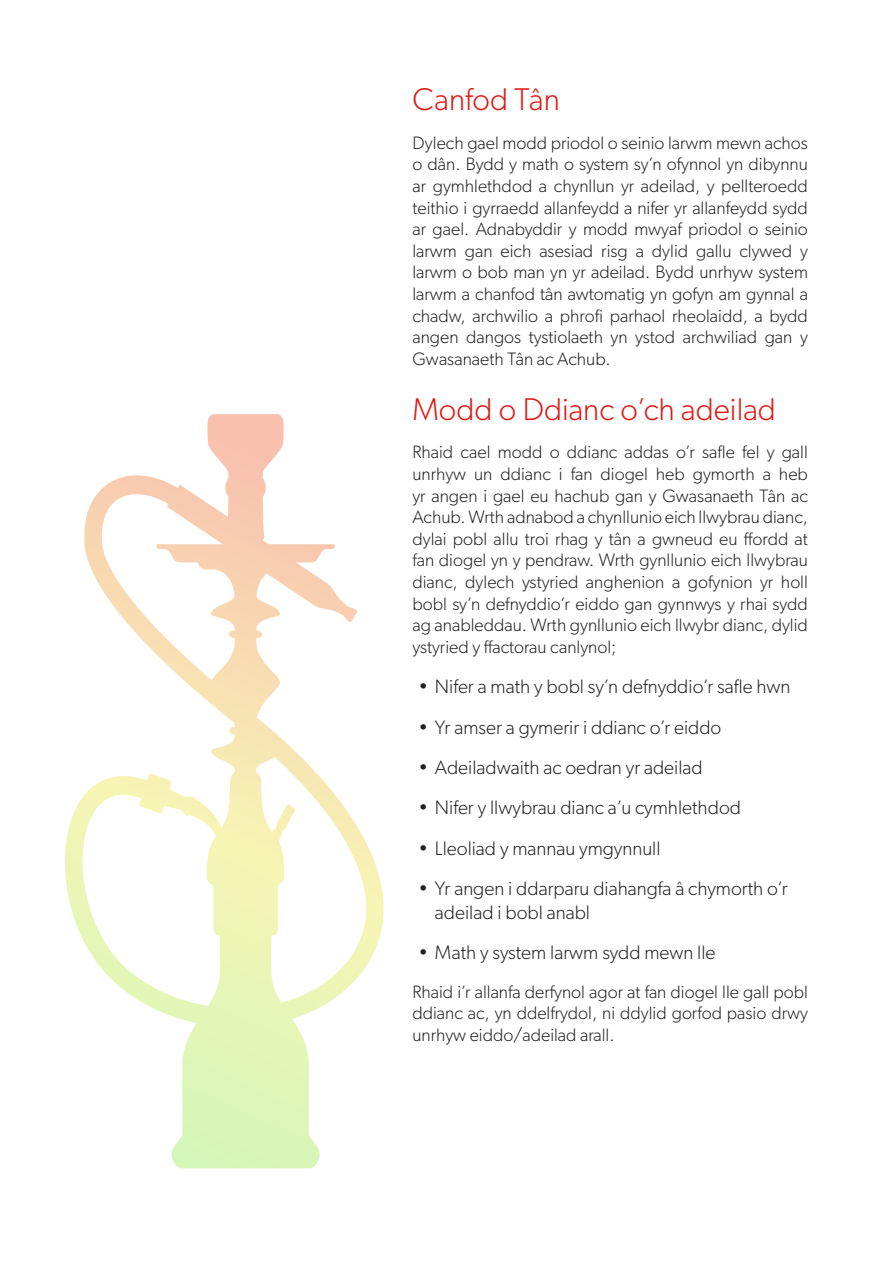
<style>
.page{position:relative;width:893px;height:1263px;background:#fff}
.page>*{position:absolute;margin:0;border:0;box-sizing:border-box;transform-origin:0 0}
.t1{font:300 31.5px "Gibson";color:#e31712}
.t2{font:300 19.5px/23.4px "Gibson";color:#231f20}
.t3{font:300 18px/21.6px "Gibson";color:#231f20;text-align:justify}
</style>
<div class="page">
<svg style="left:65px;top:414px;width:319px;height:754px"></svg>
<p class="t1" style="left:412px;top:80px;width:149px">Canfod Tân</p>
<p class="t3" style="left:412px;top:132px;width:397px">Dylech gael modd priodol o seinio larwm mewn achos o dân. Bydd y math o system sy’n ofynnol yn dibynnu ar gymhlethdod a chynllun yr adeilad, y pellteroedd teithio i gyrraedd allanfeydd a nifer yr allanfeydd sydd ar gael. Adnabyddir y modd mwyaf priodol o seinio larwm gan eich asesiad risg a dylid gallu clywed y larwm o bob man yn yr adeilad. Bydd unrhyw system larwm a chanfod tân awtomatig yn gofyn am gynnal a chadw, archwilio a phrofi parhaol rheolaidd, a bydd angen dangos tystiolaeth yn ystod archwiliad gan y Gwasanaeth Tân ac Achub.</p>
<p class="t1" style="left:412px;top:390px;width:365px">Modd o Ddianc o’ch adeilad</p>
<p class="t3" style="left:412px;top:441px;width:397px">Rhaid cael modd o ddianc addas o’r safle fel y gall unrhyw un ddianc i fan diogel heb gymorth a heb yr angen i gael eu hachub gan y Gwasanaeth Tân ac Achub. Wrth adnabod a chynllunio eich llwybrau dianc, dylai pobl allu troi rhag y tân a gwneud eu ffordd at fan diogel yn y pendraw. Wrth gynllunio eich llwybrau dianc, dylech ystyried anghenion a gofynion yr holl bobl sy’n defnyddio’r eiddo gan gynnwys y rhai sydd ag anableddau. Wrth gynllunio eich llwybr dianc, dylid ystyried y ffactorau canlynol;</p>
<p class="t2" style="left:418px;top:674px;width:374px">• Nifer a math y bobl sy’n defnyddio’r safle hwn</p>
<p class="t2" style="left:418px;top:715px;width:304px">• Yr amser a gymerir i ddianc o’r eiddo</p>
<p class="t2" style="left:418px;top:755px;width:286px">• Adeiladwaith ac oedran yr adeilad</p>
<p class="t2" style="left:418px;top:796px;width:324px">• Nifer y llwybrau dianc a’u cymhlethdod</p>
<p class="t2" style="left:418px;top:836px;width:244px">• Lleoliad y mannau ymgynnull</p>
<p class="t2" style="left:435px;top:876px;width:354px;text-indent:-16px">• Yr angen i ddarparu diahangfa â chymorth o’r adeilad i bobl anabl</p>
<p class="t2" style="left:418px;top:940px;width:299px">• Math y system larwm sydd mewn lle</p>
<p class="t3" style="left:412px;top:980px;width:397px">Rhaid i’r allanfa derfynol agor at fan diogel lle gall pobl ddianc ac, yn ddelfrydol, ni ddylid gorfod pasio drwy unrhyw eiddo/adeilad arall.</p>
</div>
